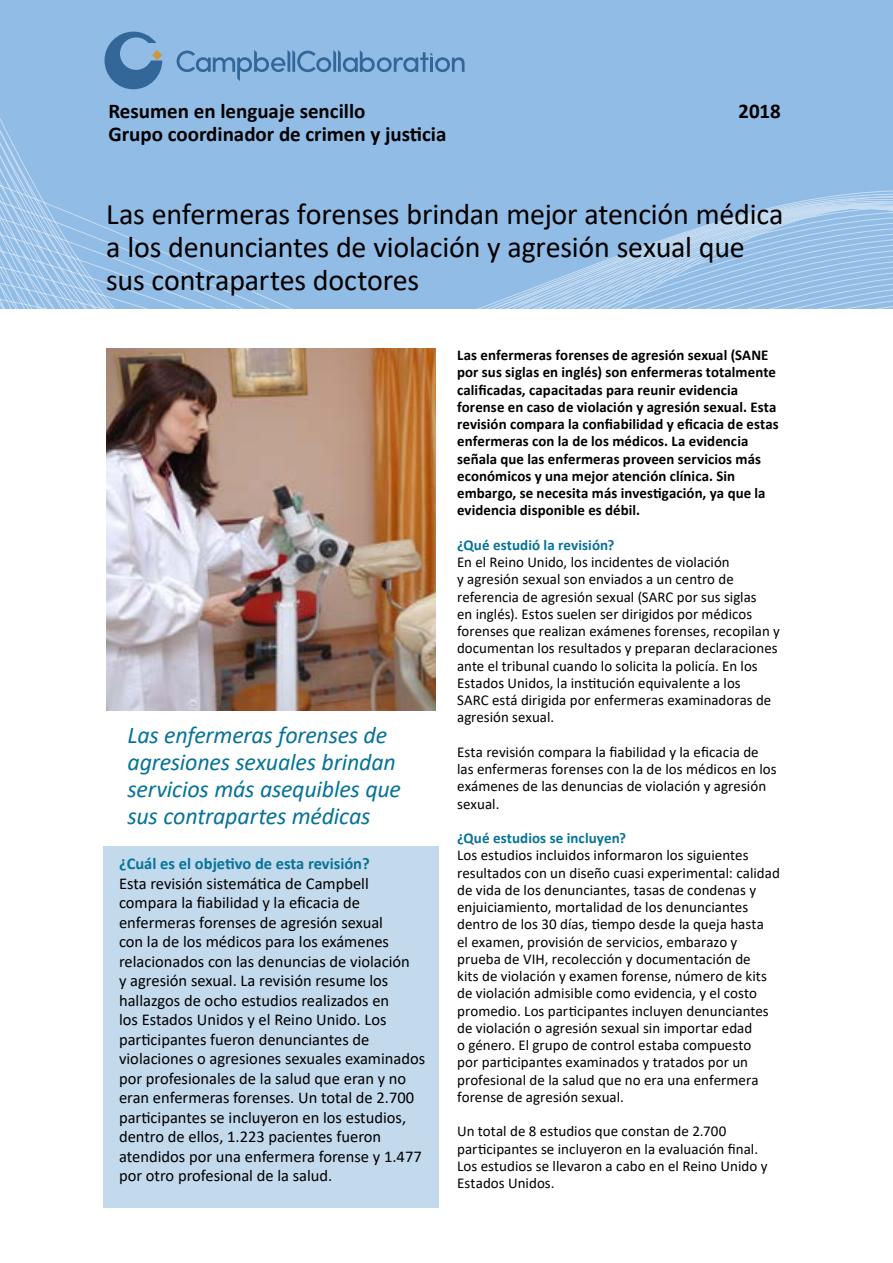
<style>
.page{position:relative;width:893px;height:1263px;background:#fff}
.page>*{position:absolute;margin:0;border:0;box-sizing:border-box;transform-origin:0 0}
.t1{font:30px/33px "Calibri";letter-spacing:-.01em;color:#000}
.t2{font:italic 24px/27px "Calibri";letter-spacing:-.01em;color:#067399}
.t3{font:700 21px "Calibri";color:#000}
.t4{font:16.5px/19.5px "Calibri";color:#000}
.t5{font:700 16.5px "Calibri";color:#067399}
.t6{font:15px/17.2px "Calibri";letter-spacing:.005em;color:#000}
.t7{font:700 15px/17.2px "Calibri";letter-spacing:.005em;color:#000}
.t8{font:700 15px "Calibri";letter-spacing:.005em;color:#067399}
</style>
<div class="page">
<div style="left:0;top:0;width:893px;height:308px;background:#91bce5"></div>
<svg style="left:0;top:89px;width:893px;height:260px"></svg>
<div style="left:103px;top:846px;width:336px;height:361px;background:#c3d9ec"></div>
<img style="left:106px;top:349px;width:330px;height:361px">
<svg style="left:105px;top:32px;width:57px;height:57px"></svg>
<svg style="left:177px;top:50px;width:288px;height:31px"></svg>
<h3 class="t3" style="left:108px;top:96px;width:259px">Resumen en lenguaje sencillo</h3>
<h3 class="t3" style="left:739px;top:96px;width:44px">2018</h3>
<h3 class="t3" style="left:108px;top:119px;width:340px">Grupo coordinador de crimen y justicia</h3>
<h1 class="t1" style="left:106px;top:197px;width:679px">Las enfermeras forenses brindan mejor atención médica a los denunciantes de violación y agresión sexual que sus contrapartes doctores</h1>
<h2 class="t2" style="left:128px;top:720px;width:275px">Las enfermeras forenses de agresiones sexuales brindan servicios más asequibles que sus contrapartes médicas</h2>
<p class="t5" style="left:119px;top:852px;width:252px">¿Cuál es el objetivo de esta revisión?</p>
<p class="t4" style="left:119px;top:873px;width:308px">Esta revisión sistemática de Campbell compara la fiabilidad y la eficacia de enfermeras forenses de agresión sexual<br>con la de los médicos para los exámenes relacionados con las denuncias de violación<br>y agresión sexual. La revisión resume los hallazgos de ocho estudios realizados en<br>los Estados Unidos y el Reino Unido. Los participantes fueron denunciantes de violaciones o agresiones sexuales examinados por profesionales de la salud que eran y no eran enfermeras forenses. Un total de 2.700 participantes se incluyeron en los estudios, dentro de ellos, 1.223 pacientes fueron atendidos por una enfermera forense y 1.477 por otro profesional de la salud.</p>
<p class="t7" style="left:457px;top:346px;width:323px">Las enfermeras forenses de agresión sexual (SANE por sus siglas en inglés) son enfermeras totalmente calificadas, capacitadas para reunir evidencia forense en caso de violación y agresión sexual. Esta revisión compara la confiabilidad y eficacia de estas enfermeras con la de los médicos. La evidencia señala que las enfermeras proveen servicios más económicos y una mejor atención clínica. Sin embargo, se necesita más investigación, ya que la evidencia disponible es débil.</p>
<p class="t8" style="left:457px;top:534px;width:159px">¿Qué estudió la revisión?</p>
<p class="t6" style="left:457px;top:553px;width:324px">En el Reino Unido, los incidentes de violación<br>y agresión sexual son enviados a un centro de referencia de agresión sexual (SARC por sus siglas<br>en inglés). Estos suelen ser dirigidos por médicos forenses que realizan exámenes forenses, recopilan y documentan los resultados y preparan declaraciones ante el tribunal cuando lo solicita la policía. En los Estados Unidos, la institución equivalente a los<br>SARC está dirigida por enfermeras examinadoras de agresión sexual.</p>
<p class="t6" style="left:457px;top:743px;width:321px">Esta revisión compara la fiabilidad y la eficacia de las enfermeras forenses con la de los médicos en los exámenes de las denuncias de violación y agresión sexual.</p>
<p class="t8" style="left:457px;top:828px;width:170px">¿Qué estudios se incluyen?</p>
<p class="t6" style="left:457px;top:846px;width:324px">Los estudios incluidos informaron los siguientes resultados con un diseño cuasi experimental: calidad de vida de los denunciantes, tasas de condenas y enjuiciamiento, mortalidad de los denunciantes dentro de los 30 días, tiempo desde la queja hasta<br>el examen, provisión de servicios, embarazo y prueba de VIH, recolección y documentación de<br>kits de violación y examen forense, número de kits de violación admisible como evidencia, y el costo promedio. Los participantes incluyen denunciantes de violación o agresión sexual sin importar edad<br>o género. El grupo de control estaba compuesto<br>por participantes examinados y tratados por un profesional de la salud que no era una enfermera forense de agresión sexual.</p>
<p class="t6" style="left:457px;top:1122px;width:312px">Un total de 8 estudios que constan de 2.700 participantes se incluyeron en la evaluación final.<br>Los estudios se llevaron a cabo en el Reino Unido y Estados Unidos.</p>
</div>
